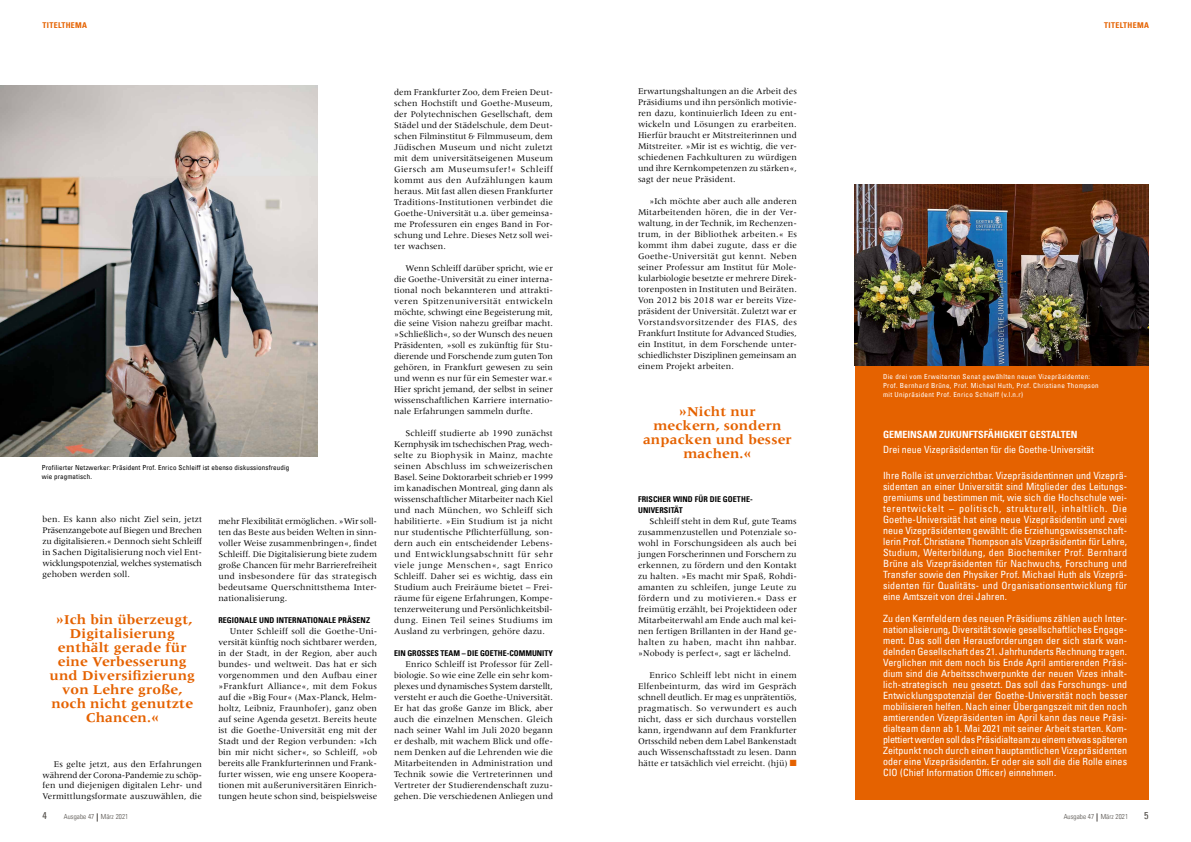
<style>
.page{position:relative;width:1191px;height:842px;background:#fff}
.page>*{position:absolute;margin:0;border:0;box-sizing:border-box;transform-origin:0 0}
.t1{font:700 14px/14px "Meridien";letter-spacing:.01em;color:#e56200;text-align:center}
.t2{font:condensed 10px/11px "Univers Com 57";letter-spacing:.01em;color:#fff;text-align:justify}
.t3{font:10px "Univers Com 67 Bold Cond";color:#fff}
.t4{font:condensed 10px "Univers Com 57";color:#4d4944}
.t5{font:9px/11px "Meridien";letter-spacing:.01em;color:#000;text-align:justify}
.t6{font:8px/11px "Univers Com 67 Bold Cond";letter-spacing:.01em;color:#000}
.t7{font:8px "Univers Com 67 Bold Cond";letter-spacing:.04em;color:#e56200}
.t8{font:condensed 7px/9px "Univers Com 57";letter-spacing:.05em;color:#fff}
.t9{font:condensed 7px/9px "Univers Com 57";letter-spacing:.02em;color:#000}
.t10{font:7px "Univers Com 47 Light Cond";letter-spacing:.01em;color:#4d4944}
.s1{color:#e56200}
</style>
<div class="page">
<img style="left:0;top:85px;width:317px;height:372px">
<div style="left:855px;top:184px;width:294px;height:615px;background:#e56200"></div>
<img style="left:855px;top:184px;width:294px;height:182px">
<p class="t7" style="left:43px;top:21px;width:46px">TITELTHEMA</p>
<p class="t9" style="left:42px;top:463px;width:249px">Profilierter Netzwerker: Präsident Prof. Enrico Schleiff ist ebenso diskussionsfreudig wie pragmatisch.</p>
<p class="t5" style="left:43px;top:514px;width:161px">ben. Es kann also nicht Ziel sein, jetzt Präsenzangebote auf Biegen und Brechen zu digitalisieren.« Dennoch sieht Schleiff in Sachen Digitalisierung noch viel Ent&shy;wicklungspotenzial, welches systematisch gehoben werden soll.</p>
<h1 class="t1" style="left:50px;top:613px;width:147px">»Ich bin überzeugt,<br>Digitalisierung enthält gerade für eine Verbesserung und Diversifizierung von Lehre große, noch nicht genutzte<br>Chancen.«</h1>
<p class="t5" style="left:43px;top:758px;width:161px;text-indent:11px">Es gelte jetzt, aus den Erfahrungen während der Corona-Pandemie zu schöp&shy;fen und diejenigen digitalen Lehr- und Vermittlungsformate auszuwählen, die</p>
<p class="t5" style="left:218px;top:515px;width:160px">mehr Flexibilität ermöglichen. »Wir soll&shy;ten das Beste aus beiden Welten in sinn&shy;voller Weise zusammenbringen«, findet Schleiff. Die Digitalisierung biete zudem große Chancen für mehr Barrierefreiheit und insbesondere für das strategisch bedeutsame Querschnittsthema Inter&shy;nationalisierung.</p>
<p class="t6" style="left:218px;top:614px;width:153px">REGIONALE UND INTERNATIONALE PRÄSENZ</p>
<p class="t5" style="left:218px;top:625px;width:160px;text-indent:11px">Unter Schleiff soll die Goethe-Uni&shy;versität künftig noch sichtbarer werden, in der Stadt, in der Region, aber auch bundes- und weltweit. Das hat er sich vorgenommen und den Aufbau einer »Frankfurt Alliance«, mit dem Fokus auf die »Big Four« (Max-Planck, Helm&shy;holtz, Leibniz, Fraunhofer), ganz oben auf seine Agenda gesetzt. Bereits heute ist die Goethe-Universität eng mit der Stadt und der Region verbunden: »Ich bin mir nicht sicher«, so Schleiff, »ob bereits alle Frankfurterinnen und Frank&shy;furter wissen, wie eng unsere Koopera&shy;tionen mit außeruniversitären Einrich&shy;tungen heute schon sind, beispielsweise</p>
<p class="t5" style="left:394px;top:86px;width:160px">dem Frankfurter Zoo, dem Freien Deut&shy;schen Hochstift und Goethe-Museum, der Polytechnischen Gesellschaft, dem Städel und der Städelschule, dem Deut&shy;schen Filminstitut &amp; Filmmuseum, dem Jüdischen Museum und nicht zuletzt mit dem universitätseigenen Museum Giersch am Museumsufer!« Schleiff kommt aus den Aufzählungen kaum heraus. Mit fast allen diesen Frankfurter Traditions-Institutionen verbindet die Goethe-Universität u.a. über gemeinsa&shy;me Professuren ein enges Band in For&shy;schung und Lehre. Dieses Netz soll wei&shy;ter wachsen.</p>
<p class="t5" style="left:394px;top:262px;width:160px;text-indent:11px">Wenn Schleiff darüber spricht, wie er die Goethe-Universität zu einer interna&shy;tional noch bekannteren und attrakti&shy;veren Spitzenuniversität entwickeln möchte, schwingt eine Begeisterung mit, die seine Vision nahezu greifbar macht. »Schließlich«, so der Wunsch des neuen Präsidenten, »soll es zukünftig für Stu&shy;dierende und Forschende zum guten Ton gehören, in Frankfurt gewesen zu sein und wenn es nur für ein Semester war.« Hier spricht jemand, der selbst in seiner wissenschaftlichen Karriere internatio&shy;nale Erfahrungen sammeln durfte.</p>
<p class="t5" style="left:394px;top:427px;width:160px;text-indent:11px">Schleiff studierte ab 1990 zunächst Kernphysik im tschechischen Prag, wech&shy;selte zu Biophysik in Mainz, machte seinen Abschluss im schweizerischen Basel. Seine Doktorarbeit schrieb er 1999 im kanadischen Montreal, ging dann als wissenschaftlicher Mitarbeiter nach Kiel und nach München, wo Schleiff sich habilitierte. »Ein Studium ist ja nicht nur studentische Pflichterfüllung, son&shy;dern auch ein entscheidender Lebens&shy;und Entwicklungsabschnitt für sehr viele junge Menschen«, sagt Enrico Schleiff. Daher sei es wichtig, dass ein Studium auch Freiräume bietet – Frei&shy;räume für eigene Erfahrungen, Kompe&shy;tenzerweiterung und Persönlichkeitsbil&shy;dung. Einen Teil seines Studiums im Ausland zu verbringen, gehöre dazu.</p>
<p class="t6" style="left:394px;top:648px;width:160px">EIN GROSSES TEAM – DIE GOETHE-COMMUNITY</p>
<p class="t5" style="left:394px;top:658px;width:160px;text-indent:11px">Enrico Schleiff ist Professor für Zell&shy;biologie. So wie eine Zelle ein sehr kom&shy;plexes und dynamisches System darstellt, versteht er auch die Goethe-Universität.<br>Er hat das große Ganze im Blick, aber auch die einzelnen Menschen. Gleich nach seiner Wahl im Juli 2020 begann er deshalb, mit wachem Blick und offe&shy;nem Denken auf die Lehrenden wie die Mitarbeitenden in Administration und Technik sowie die Vertreterinnen und Vertreter der Studierendenschaft zuzu&shy;gehen. Die verschiedenen Anliegen und</p>
<p class="t5" style="left:638px;top:86px;width:160px">Erwartungshaltungen an die Arbeit des Präsidiums und ihn persönlich motivie&shy;ren dazu, kontinuierlich Ideen zu ent&shy;wickeln und Lösungen zu erarbeiten.<br>Hierfür braucht er Mitstreiterinnen und Mitstreiter. »Mir ist es wichtig, die ver&shy;schiedenen Fachkulturen zu würdigen und ihre Kernkompetenzen zu stärken«, sagt der neue Präsident.</p>
<p class="t5" style="left:638px;top:196px;width:160px;text-indent:11px">»Ich möchte aber auch alle anderen Mitarbeitenden hören, die in der Ver&shy;waltung, in der Technik, im Rechenzen&shy;trum, in der Bibliothek arbeiten.« Es kommt ihm dabei zugute, dass er die Goethe-Universität gut kennt. Neben seiner Professur am Institut für Mole&shy;kularbiologie besetzte er mehrere Direk&shy;torenposten in Instituten und Beiräten.<br>Von 2012 bis 2018 war er bereits Vize&shy;präsident der Universität. Zuletzt war er Vorstandsvorsitzender des FIAS, des Frankfurt Institute for Advanced Studies, ein Institut, in dem Forschende unter&shy;schiedlichster Disziplinen gemeinsam an einem Projekt arbeiten.</p>
<h1 class="t1" style="left:643px;top:404px;width:150px">»Nicht nur<br>meckern, sondern anpacken und besser machen.«</h1>
<p class="t6" style="left:638px;top:494px;width:116px">FRISCHER WIND FÜR DIE GOETHE-<br>UNIVERSITÄT</p>
<p class="t5" style="left:638px;top:516px;width:160px;text-indent:11px">Schleiff steht in dem Ruf, gute Teams zusammenzustellen und Potenziale so&shy;wohl in Forschungsideen als auch bei jungen Forscherinnen und Forschern zu erkennen, zu fördern und den Kontakt zu halten. »Es macht mir Spaß, Rohdi&shy;amanten zu schleifen, junge Leute zu fördern und zu motivieren.« Dass er freimütig erzählt, bei Projektideen oder Mitarbeiterwahl am Ende auch mal kei&shy;nen fertigen Brillanten in der Hand ge&shy;halten zu haben, macht ihn nahbar. »Nobody is perfect«, sagt er lächelnd.</p>
<p class="t5" style="left:638px;top:670px;width:160px;text-indent:11px">Enrico Schleiff lebt nicht in einem Elfenbeinturm, das wird im Gespräch schnell deutlich. Er mag es unprätentiös, pragmatisch. So verwundert es auch nicht, dass er sich durchaus vorstellen kann, irgendwann auf dem Frankfurter Ortsschild neben dem Label Bankenstadt auch Wissenschaftsstadt zu lesen. Dann hätte er tatsächlich viel erreicht. (hjü) <span class="s1">■</span></p>
<p class="t7" style="left:1104px;top:21px;width:46px">TITELTHEMA</p>
<p class="t8" style="left:883px;top:372px;width:217px">Die drei vom Erweiterten Senat gewählten neuen Vizepräsidenten:<br>Prof. Bernhard Brüne, Prof. Michael Huth, Prof. Christiane Thompson mit Unipräsident Prof. Enrico Schleiff (v.l.n.r)</p>
<p class="t3" style="left:883px;top:428px;width:196px">GEMEINSAM ZUKUNFTSFÄHIGKEIT GESTALTEN</p>
<p class="t2" style="left:883px;top:444px;width:212px">Drei neue Vizepräsidenten für die Goethe-Universität</p>
<p class="t2" style="left:883px;top:470px;width:246px">Ihre Rolle ist unverzichtbar. Vizepräsidentinnen und Vizeprä&shy;sidenten an einer Universität sind Mitglieder des Leitungs&shy;gremiums und bestimmen mit, wie sich die Hochschule wei&shy;terentwickelt – politisch, strukturell, inhaltlich. Die Goethe-Universität hat eine neue Vizepräsidentin und zwei neue Vizepräsidenten gewählt: die Erziehungswissenschaft&shy;lerin Prof. Christiane Thompson als Vizepräsidentin für Lehre, Studium, Weiterbildung, den Biochemiker Prof. Bernhard Brüne als Vizepräsidenten für Nachwuchs, Forschung und Transfer sowie den Physiker Prof. Michael Huth als Vizeprä&shy;sidenten für Qualitäts- und Organisationsentwicklung für eine Amtszeit von drei Jahren.</p>
<p class="t2" style="left:883px;top:613px;width:246px">Zu den Kernfeldern des neuen Präsidiums zählen auch Inter&shy;nationalisierung, Diversität sowie gesellschaftliches Engage&shy;ment. Das soll den Herausforderungen der sich stark wan&shy;delnden Gesellschaft des 21. Jahrhunderts Rechnung tragen.<br>Verglichen mit dem noch bis Ende April amtierenden Präsi&shy;dium sind die Arbeitsschwerpunkte der neuen Vizes inhalt&shy;lich-strategisch neu gesetzt. Das soll das Forschungs- und Entwicklungspotenzial der Goethe-Universität noch besser mobilisieren helfen. Nach einer Übergangszeit mit den noch amtierenden Vizepräsidenten im April kann das neue Präsi&shy;dialteam dann ab 1. Mai 2021 mit seiner Arbeit starten. Kom&shy;plettiert werden soll das Präsidialteam zu einem etwas späteren Zeitpunkt noch durch einen hauptamtlichen Vizepräsidenten oder eine Vizepräsidentin. Er oder sie soll die die Rolle eines CIO (Chief Information Officer) einnehmen.</p>
<p class="t4" style="left:43px;top:809px;width:6px">4</p>
<p class="t10" style="left:64px;top:812px;width:66px">Ausgabe 47 März 2021</p>
<p class="t10" style="left:1063px;top:812px;width:66px">Ausgabe 47 März 2021</p>
<p class="t4" style="left:1144px;top:809px;width:6px">5</p>
</div>
